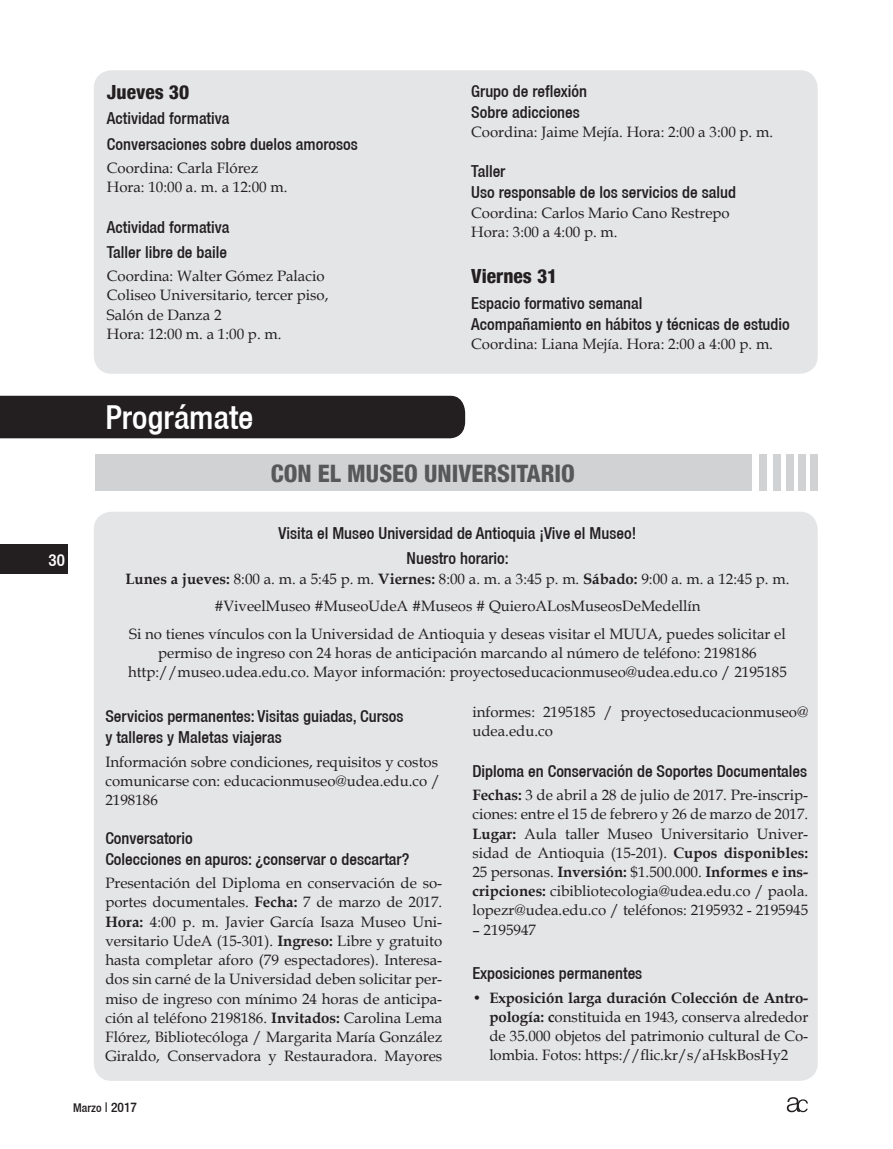
<style>
.page{position:relative;width:893px;height:1149px;background:#fff}
.page>*{position:absolute;margin:0;border:0;box-sizing:border-box;transform-origin:0 0}
.t1{font:500 condensed 33px "Helvetica 67";color:#fff}
.t2{font:800 condensed 24px "Helvetica 87";color:#57585a}
.t3{font:800 condensed 19.5px "Helvetica 87";color:#231f20}
.t4{font:500 condensed 16.95px "Helvetica 67";color:#fff}
.t5{font:500 condensed 16.5px/21px "Helvetica 67";color:#231f20}
.t6{font:15px/19.2px "Book Antiqua";color:#231f20}
.t7{font:500 condensed 12px "Helvetica 67";color:#231f20}
.s1{font-weight:700}
.s2{font-size:13.5px}
</style>
<div class="page">
<div style="left:0;top:544px;width:68px;height:29px;background:#231f20"></div>
<svg style="left:787px;top:1097px;width:21px;height:14px"></svg>
<div style="left:94px;top:511px;width:724px;height:569px;background:#e4e5e7;border-radius:18px"></div>
<div style="left:94px;top:70px;width:724px;height:303px;background:#e4e5e7;border-radius:18px"></div>
<div style="left:96px;top:453px;width:656px;height:37px;background:#d1d2d4"></div>
<div style="left:810px;top:453px;width:8px;height:37px;background:#d1d2d4"></div>
<div style="left:798px;top:453px;width:8px;height:37px;background:#d1d2d4"></div>
<div style="left:787px;top:453px;width:7px;height:37px;background:#d1d2d4"></div>
<div style="left:773px;top:453px;width:7px;height:37px;background:#d1d2d4"></div>
<div style="left:759px;top:453px;width:7px;height:37px;background:#d1d2d4"></div>
<div style="left:0;top:395px;width:465px;height:43px;background:#231f20"></div>
<h3 class="t3" style="left:107px;top:80px;width:84px">Jueves 30</h3>
<p class="t5" style="left:107px;top:106px;width:252px;line-height:25.2px">Actividad formativa<br>Conversaciones sobre duelos amorosos</p>
<p class="t6" style="left:107px;top:158px;width:182px">Coordina: Carla Flórez<br>Hora: 10:00 a. m. a 12:00 m.</p>
<p class="t5" style="left:107px;top:214px;width:124px;line-height:25.2px">Actividad formativa<br>Taller libre de baile</p>
<p class="t6" style="left:107px;top:266px;width:223px">Coordina: Walter Gómez Palacio<br>Coliseo Universitario, tercer piso,<br>Salón de Danza 2<br>Hora: 12:00 m. a 1:00 p. m.</p>
<p class="t5" style="left:471px;top:80px;width:117px">Grupo de reflexión<br>Sobre adicciones</p>
<p class="t6" style="left:471px;top:122px;width:303px">Coordina: Jaime Mejía. Hora: 2:00 a 3:00 p. m.</p>
<p class="t5" style="left:471px;top:161px;width:266px">Taller<br>Uso responsable de los servicios de salud</p>
<p class="t6" style="left:471px;top:202px;width:260px">Coordina: Carlos Mario Cano Restrepo<br>Hora: 3:00 a 4:00 p. m.</p>
<h3 class="t3" style="left:471px;top:264px;width:88px">Viernes 31</h3>
<p class="t5" style="left:471px;top:292px;width:320px">Espacio formativo semanal<br>Acompañamiento en hábitos y técnicas de estudio</p>
<p class="t6" style="left:471px;top:334px;width:303px">Coordina: Liana Mejía. Hora: 2:00 a 4:00 p. m.</p>
<h1 class="t1" style="left:105px;top:397px;width:150px">Prográmate</h1>
<h2 class="t2" style="left:271px;top:458px;width:306px">CON EL MUSEO UNIVERSITARIO</h2>
<p class="t4" style="left:49px;top:549px;width:18px">30</p>
<p class="t5" style="left:279px;top:520px;width:359px;line-height:25.2px;text-align:center">Visita el Museo Universidad de Antioquia ¡Vive el Museo!<br>Nuestro horario:</p>
<p class="t6" style="left:125px;top:564px;width:665px;line-height:27.8px;text-align:center"><span class="s1">Lunes a jueves:</span> 8:00 a. m. a 5:45 p. m. <span class="s1">Viernes:</span> 8:00 a. m. a 3:45 p. m. <span class="s1">Sábado:</span> 9:00 a. m. a 12:45 p. m. #ViveelMuseo #MuseoUdeA #Museos # QuieroALosMuseosDeMedellín<br>Si no tienes vínculos con la Universidad de Antioquia y deseas visitar el MUUA, puedes solicitar el</p>
<p class="t6" style="left:128px;top:643px;width:660px;text-align:center">permiso de ingreso con 24 horas de anticipación marcando al número de teléfono: 2198186 http://museo.udea.edu.co. Mayor información: proyectoseducacionmuseo@udea.edu.co / 2195185</p>
<p class="t5" style="left:105px;top:705px;width:300px">Servicios permanentes: Visitas guiadas, Cursos y talleres y Maletas viajeras</p>
<p class="t6" style="left:105px;top:751px;width:336px">Información sobre condiciones, requisitos y costos comunicarse con: educacionmuseo@udea.edu.co /<br>2198186</p>
<p class="t5" style="left:105px;top:826px;width:306px">Conversatorio<br>Colecciones en apuros: ¿conservar o descartar?</p>
<p class="t6" style="left:105px;top:872px;width:338px;text-align:justify">Presentación del Diploma en conservación de so&shy;portes documentales. <span class="s1">Fecha:</span> 7 de marzo de 2017.<br><span class="s1">Hora:</span> 4:00 p. m. Javier García Isaza Museo Uni&shy;versitario UdeA (15-301). <span class="s1">Ingreso:</span> Libre y gratuito hasta completar aforo (79 espectadores). Interesa&shy;dos sin carné de la Universidad deben solicitar per&shy;miso de ingreso con mínimo 24 horas de anticipa&shy;ción al teléfono 2198186. <span class="s1">Invitados:</span> Carolina Lema Flórez, Bibliotecóloga / Margarita María González Giraldo, Conservadora y Restauradora. Mayores</p>
<p class="t6" style="left:472px;top:702px;width:337px">informes: 2195185 / proyectoseducacionmuseo@ udea.edu.co</p>
<p class="t5" style="left:472px;top:759px;width:336px">Diploma en Conservación de Soportes Documentales</p>
<p class="t6" style="left:472px;top:784px;width:337px;text-align:justify"><span class="s1">Fechas:</span> 3 de abril a 28 de julio de 2017. Pre-inscrip&shy;ciones: entre el 15 de febrero y 26 de marzo de 2017.<br><span class="s1">Lugar:</span> Aula taller Museo Universitario Univer&shy;sidad de Antioquia (15-201). <span class="s1">Cupos disponibles:<br></span>25 personas. <span class="s1">Inversión:</span> $1.500.000. <span class="s1">Informes e ins&shy;cripciones:</span> cibibliotecologia@udea.edu.co / paola. lopezr@udea.edu.co / teléfonos: 2195932 - 2195945</p>
<p class="t6" style="left:472px;top:919px;width:65px">– 2195947</p>
<p class="t5" style="left:472px;top:962px;width:171px">Exposiciones permanentes</p>
<p class="t6" style="left:489px;top:987px;width:320px;text-align:justify;text-indent:-17px"><span class="s1">• Exposición larga duración Colección de Antro&shy;pología: c</span>onstituida en 1943, conserva alrededor de 35.000 objetos del patrimonio cultural de Co&shy;lombia. Fotos: https://flic.kr/s/aHskBosHy2</p>
<p class="t7" style="left:73px;top:1100px;width:65px">Marzo <span class="s2">| 2017</span></p>
</div>
